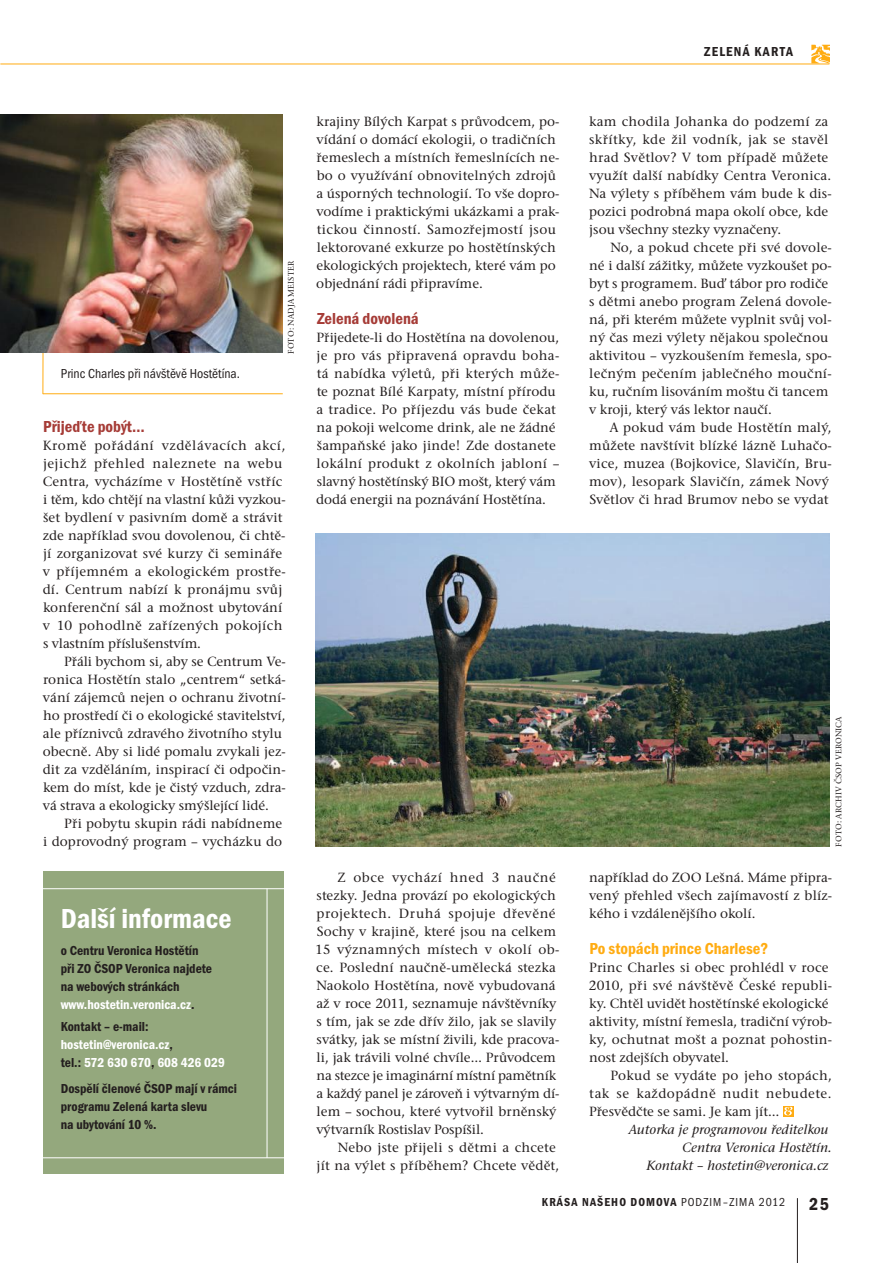
<style>
.page{position:relative;width:893px;height:1263px;background:#fff}
.page>*{position:absolute;margin:0;border:0;box-sizing:border-box;transform-origin:0 0}
.t1{font:28.5px "Franklin Got Itc TOT Dem Con";color:#fff}
.t2{font:18px "Franklin Got Itc TOT Dem Con";color:#241f1f}
.t3{font:16.5px "Franklin Got Itc TOT Dem Con";color:#a63c37}
.t4{font:16.5px "Franklin Got Itc TOT Dem Con";color:#ffac12}
.t5{font:500 13.5px/18px "Stone Serif Itc TOT";letter-spacing:.005em;color:#241f1f}
.t6{font:13.5px/18px "Franklin Got Itc TOT Dem Con";color:#241f1f}
.t7{font:italic 500 13.5px/18px "Stone Serif Itc TOT";color:#241f1f;text-align:right}
.t8{font:13.5px/18px "Franklin Got Itc TOT Dem Con";color:#fff}
.t9{font:13.5px "Franklin Got Itc TOT Boo Con";color:#241f1f}
.t10{font:13.5px "Franklin Got Itc TOT Dem Con";letter-spacing:.09em;color:#241f1f}
.t11{font:12px "Franklin Got Itc TOT Dem Con";letter-spacing:.09em;color:#241f1f}
.t12{font:500 8.25px "Stone Serif Itc TOT";letter-spacing:.015em;color:#241f1f}
.s1{color:#fff}
.s2{color:#241f1f}
.s3{font-family:"Franklin Got Itc TOT Boo Con"}
</style>
<div class="page">
<hr style="left:797px;top:1198px;width:1px;height:65px;background:#241f1f">
<svg style="left:811px;top:45px;width:18px;height:18px"></svg>
<hr style="left:0;top:64px;width:829px;height:1px;background:#ffac12">
<img style="left:315px;top:533px;width:514px;height:314px">
<svg style="left:783px;top:1106px;width:10px;height:10px"></svg>
<svg style="left:784px;top:1107px;width:8px;height:8px"></svg>
<hr style="left:43px;top:350px;width:1px;height:44px;background:#ffac12">
<hr style="left:43px;top:393px;width:240px;height:1px;background:#ffac12">
<div style="left:43px;top:871px;width:240px;height:303px;background:#94a87d"></div>
<hr style="left:267px;top:888px;width:1px;height:270px;background:#fff">
<hr style="left:41px;top:1157px;width:246px;height:1px;background:#fff">
<hr style="left:43px;top:888px;width:244px;height:1px;background:#fff">
<img style="left:0;top:115px;width:283px;height:238px">
<p class="t10" style="left:704px;top:44px;width:90px">zelená karta</p>
<p class="t9" style="left:61px;top:366px;width:181px">Princ Charles při návštěvě Hostětína.</p>
<p class="t12" style="left:286px;top:354px;width:94px;rotate:-90deg">foto: Nadja Meister</p>
<p class="t3" style="left:43px;top:417px;width:103px">Přijeďte pobýt…</p>
<p class="t5" style="left:43px;top:437px;width:245px">Kromě pořádání vzdělávacích akcí, jejichž přehled naleznete na webu Centra, vycházíme v Hostětíně vstříc i těm, kdo chtějí na vlastní kůži vyzkou&shy;šet bydlení v pasivním domě a strávit zde například svou dovolenou, či chtě&shy;jí zorganizovat své kurzy či semináře v příjemném a ekologickém prostře&shy;dí. Centrum nabízí k pronájmu svůj konferenční sál a možnost ubytování v 10 pohodlně zařízených pokojích s vlastním příslušenstvím.</p>
<p class="t5" style="left:43px;top:653px;width:245px;text-indent:21px">Přáli bychom si, aby se Centrum Ve&shy;ronica Hostětín stalo „centrem“ setká&shy;vání zájemců nejen o ochranu životní&shy;ho prostředí či o ekologické stavitelství, ale příznivců zdravého životního stylu obecně. Aby si lidé pomalu zvykali jez&shy;dit za vzděláním, inspirací či odpočin&shy;kem do míst, kde je čistý vzduch, zdra&shy;vá strava a ekologicky smýšlející lidé.</p>
<p class="t5" style="left:43px;top:815px;width:241px;text-align:right">Při pobytu skupin rádi nabídneme<br>i doprovodný program – vycházku do</p>
<h1 class="t1" style="left:61px;top:902px;width:172px">Další informace</h1>
<p class="t6" style="left:61px;top:941px;width:139px">o Centru Veronica Hostětín při ZO ČSOP</p>
<p class="t6" style="left:61px;top:959px;width:153px;text-indent:65px">Veronica najdete na webových stránkách <span class="s1">www.hostetin.veronica.cz</span>.</p>
<p class="t8" style="left:61px;top:1017px;width:166px"><span class="s2">Kontakt – e-mail: </span>hostetin@veronica.cz<span class="s2">,<br>tel.:</span> 572 630 670<span class="s2">,</span> 608 426 029</p>
<p class="t6" style="left:61px;top:1080px;width:99px">Dospělí členové ČSOP</p>
<p class="t6" style="left:61px;top:1080px;width:178px;text-indent:114px">mají v rámci programu Zelená karta slevu<br>na ubytování 10 %.</p>
<p class="t5" style="left:316px;top:113px;width:244px">krajiny Bílých Karpat s průvodcem, po&shy;vídání o domácí ekologii, o tradičních řemeslech a místních řemeslnících ne&shy;bo o využívání obnovitelných zdrojů a úsporných technologií. To vše dopro&shy;vodíme i praktickými ukázkami a prak&shy;tickou činností. Samozřejmostí jsou lektorované exkurze po hostětínských ekologických projektech, které vám po objednání rádi připravíme.</p>
<p class="t3" style="left:317px;top:309px;width:103px">Zelená dovolená</p>
<p class="t5" style="left:316px;top:329px;width:245px">Přijedete-li do Hostětína na dovolenou, je pro vás připravená opravdu boha&shy;tá nabídka výletů, při kterých může&shy;te poznat Bílé Karpaty, místní přírodu a tradice. Po příjezdu vás bude čekat na pokoji welcome drink, ale ne žádné šampaňské jako jinde! Zde dostanete lokální produkt z okolních jabloní – slavný hostětínský BIO mošt, který vám dodá energii na poznávání Hostětína.</p>
<p class="t5" style="left:589px;top:113px;width:244px">kam chodila Johanka do podzemí za skřítky, kde žil vodník, jak se stavěl hrad Světlov? V tom případě můžete využít další nabídky Centra Veronica.<br>Na výlety s příběhem vám bude k dis&shy;pozici podrobná mapa okolí obce, kde jsou všechny stezky vyznačeny.</p>
<p class="t5" style="left:589px;top:239px;width:244px;text-indent:21px">No, a pokud chcete při své dovole&shy;né i další zážitky, můžete vyzkoušet po&shy;byt s programem. Buď tábor pro rodiče s dětmi anebo program Zelená dovole&shy;ná, při kterém můžete vyplnit svůj vol&shy;ný čas mezi výlety nějakou společnou aktivitou – vyzkoušením řemesla, spo&shy;lečným pečením jablečného mouční&shy;ku, ručním lisováním moštu či tancem v kroji, který vás lektor naučí.</p>
<p class="t5" style="left:589px;top:419px;width:244px;text-indent:21px">A pokud vám bude Hostětín malý, můžete navštívit blízké lázně Luhačo&shy;vice, muzea (Bojkovice, Slavičín, Bru&shy;mov), lesopark Slavičín, zámek Nový Světlov či hrad Brumov nebo se vydat</p>
<p class="t5" style="left:315px;top:869px;width:246px;text-indent:22px">Z obce vychází hned 3 naučné stezky. Jedna provází po ekologických projektech. Druhá spojuje dřevěné Sochy v krajině, které jsou na celkem 15 významných místech v okolí ob&shy;ce. Poslední naučně-umělecká stezka Naokolo Hostětína, nově vybudovaná až v roce 2011, seznamuje návštěvníky s tím, jak se zde dřív žilo, jak se slavily svátky, jak se místní živili, kde pracova&shy;li, jak trávili volné chvíle… Průvodcem na stezce je imaginární místní pamětník a každý panel je zároveň i výtvarným dí&shy;lem – sochou, které vytvořil brněnský výtvarník Rostislav Pospíšil.</p>
<p class="t5" style="left:317px;top:1139px;width:244px;text-align:right">Nebo jste přijeli s dětmi a chcete<br>jít na výlet s příběhem? Chcete vědět,</p>
<p class="t12" style="left:834px;top:847px;width:132px;rotate:-90deg">foto: archiv ČSOP Veronica</p>
<p class="t5" style="left:589px;top:869px;width:245px;text-align:justify">například do ZOO Lešná. Máme připra&shy;vený přehled všech zajímavostí z blíz&shy;kého i vzdálenějšího okolí.</p>
<p class="t4" style="left:589px;top:939px;width:180px">Po stopách prince Charlese?</p>
<p class="t5" style="left:589px;top:959px;width:245px">Princ Charles si obec prohlédl v roce 2010, při své návštěvě České republi&shy;ky. Chtěl uvidět hostětínské ekologické aktivity, místní řemesla, tradiční výrob&shy;ky, ochutnat mošt a poznat pohostin&shy;nost zdejších obyvatel.</p>
<p class="t5" style="left:589px;top:1067px;width:244px;text-align:justify;text-indent:21px">Pokud se vydáte po jeho stopách, tak se každopádně nudit nebudete.<br>Přesvědčte se sami. Je kam jít…</p>
<p class="t7" style="left:628px;top:1121px;width:205px">Autorka je programovou ředitelkou<br>Centra Veronica Hostětín.<br>Kontakt – hostetin@veronica.cz</p>
<p class="t11" style="left:542px;top:1195px;width:245px">krása našeho domova <span class="s3">podzim–zima 2012</span></p>
<h2 class="t2" style="left:809px;top:1194px;width:21px">25</h2>
</div>
